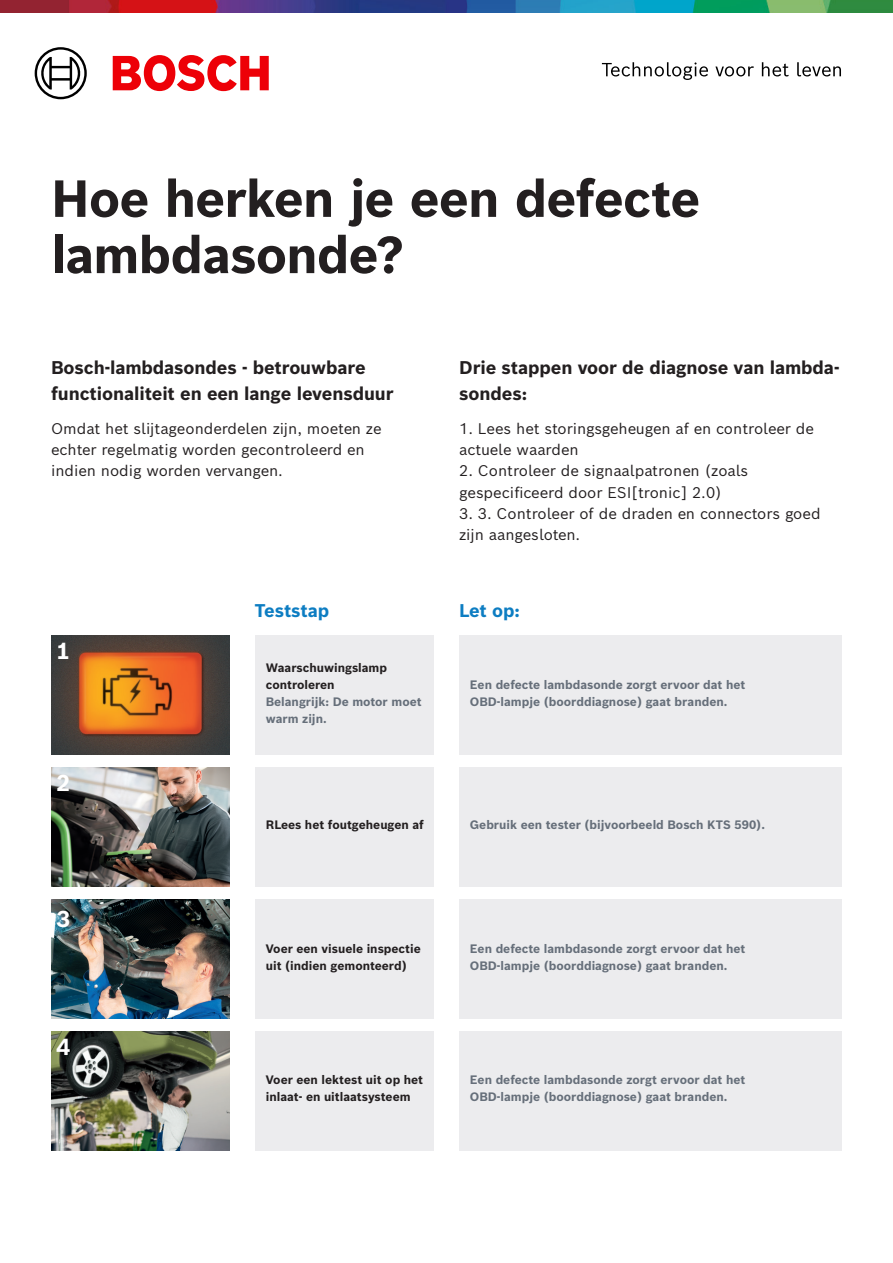
<style>
.page{position:relative;width:893px;height:1263px;background:#fff}
.page>*{position:absolute;margin:0;border:0;box-sizing:border-box;transform-origin:0 0}
.Headline_XL{font:700 51px/56.2px "Bosch Sans";letter-spacing:-.015em;color:#231f20}
.Copy_Large{font:700 22.5px "Bosch Sans";color:#fff}
.Copy_Large-2{font:700 18px/25.5px "Bosch Sans";letter-spacing:-.005em;color:#231f20}
.Copy_Large-3{font:700 18px "Bosch Sans";letter-spacing:-.005em;color:#0d7dc2}
.Copy_Medium{font:15px/21.2px "Bosch Sans";letter-spacing:-.005em;color:#231f20}
.Copy_Small{font:700 12px/17px "Bosch Sans";color:#666f7a}
.Copy_Small-2{font:700 12px/17px "Bosch Sans";color:#231f20}
</style>
<div class="page">
<img style="left:51px;top:636px;width:179px;height:119px">
<img style="left:51px;top:767px;width:179px;height:120px">
<img style="left:51px;top:899px;width:179px;height:119px">
<img style="left:51px;top:1031px;width:179px;height:119px">
<div style="left:459px;top:636px;width:383px;height:119px;background:#ececee"></div>
<div style="left:255px;top:636px;width:179px;height:119px;background:#ececee"></div>
<div style="left:255px;top:899px;width:179px;height:119px;background:#ececee"></div>
<div style="left:255px;top:767px;width:179px;height:120px;background:#ececee"></div>
<div style="left:255px;top:1031px;width:179px;height:119px;background:#ececee"></div>
<div style="left:459px;top:767px;width:383px;height:120px;background:#ececee"></div>
<div style="left:459px;top:899px;width:383px;height:119px;background:#ececee"></div>
<div style="left:459px;top:1031px;width:383px;height:119px;background:#ececee"></div>
<img style="left:0;top:0;width:893px;height:13px">
<svg style="left:602px;top:62px;width:106px;height:18px"></svg>
<svg style="left:715px;top:66px;width:39px;height:10px"></svg>
<svg style="left:762px;top:62px;width:27px;height:14px"></svg>
<svg style="left:797px;top:62px;width:44px;height:14px"></svg>
<svg style="left:113px;top:55px;width:156px;height:36px"></svg>
<svg style="left:35px;top:47px;width:52px;height:52px"></svg>
<p class="Headline_XL" style="left:51px;top:171px;width:651px">Hoe herken je een defecte lambdasonde?</p>
<p class="Copy_Large-2" style="left:51px;top:355px;width:344px">Bosch-lambdasondes - betrouwbare functionaliteit en een lange levensduur</p>
<p class="Copy_Large-2" style="left:459px;top:355px;width:382px">Drie stappen voor de diagnose van lambda&shy;sondes:</p>
<p class="Copy_Medium" style="left:51px;top:416px;width:332px">Omdat het slijtageonderdelen zijn, moeten ze echter regelmatig worden gecontroleerd en indien nodig worden vervangen.</p>
<p class="Copy_Medium" style="left:459px;top:416px;width:356px">1. Lees het storingsgeheugen af en controleer de actuele waarden</p>
<p class="Copy_Medium" style="left:459px;top:459px;width:291px">2. Controleer de signaalpatronen (zoals gespecificeerd door ESI[tronic] 2.0)</p>
<p class="Copy_Medium" style="left:459px;top:501px;width:363px">3. 3. Controleer of de draden en connectors goed zijn aangesloten.</p>
<p class="Copy_Large" style="left:57px;top:637px;width:15px">1</p>
<p class="Copy_Large" style="left:57px;top:769px;width:15px">2</p>
<p class="Copy_Large" style="left:57px;top:905px;width:15px">3</p>
<p class="Copy_Large" style="left:57px;top:1032px;width:15px">4</p>
<p class="Copy_Large-3" style="left:255px;top:599px;width:76px">Teststap</p>
<p class="Copy_Large-3" style="left:459px;top:599px;width:62px">Let op:</p>
<p class="Copy_Small-2" style="left:266px;top:659px;width:123px">Waarschuwingslamp controleren</p>
<p class="Copy_Small" style="left:266px;top:693px;width:157px">Belangrijk: De motor moet warm zijn.</p>
<p class="Copy_Small" style="left:470px;top:676px;width:277px">Een defecte lambdasonde zorgt ervoor dat het<br>OBD-lampje (boorddiagnose) gaat branden.</p>
<p class="Copy_Small-2" style="left:266px;top:816px;width:160px">RLees het foutgeheugen af</p>
<p class="Copy_Small" style="left:470px;top:816px;width:297px">Gebruik een tester (bijvoorbeeld Bosch KTS 590).</p>
<p class="Copy_Small-2" style="left:266px;top:940px;width:156px">Voer een visuele inspectie uit (indien gemonteerd)</p>
<p class="Copy_Small" style="left:470px;top:940px;width:277px">Een defecte lambdasonde zorgt ervoor dat het<br>OBD-lampje (boorddiagnose) gaat branden.</p>
<p class="Copy_Small-2" style="left:266px;top:1071px;width:159px">Voer een lektest uit op het inlaat- en uitlaatsysteem</p>
<p class="Copy_Small" style="left:470px;top:1071px;width:277px">Een defecte lambdasonde zorgt ervoor dat het<br>OBD-lampje (boorddiagnose) gaat branden.</p>
</div>
